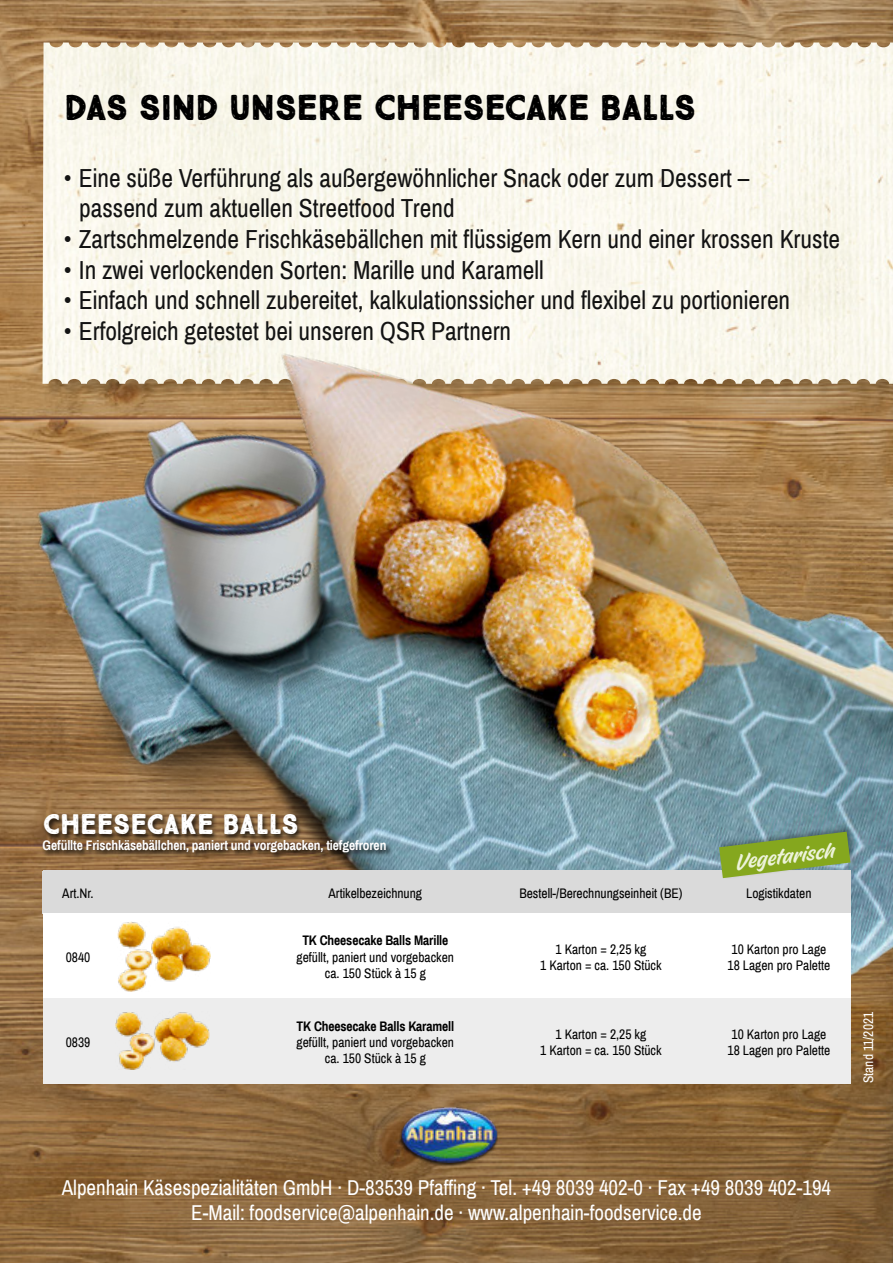
<style>
.page{position:relative;width:893px;height:1263px;background:#fff}
.page>*{position:absolute;margin:0;border:0;box-sizing:border-box;transform-origin:0 0}
.t1{font:900 36px "True North Rough";letter-spacing:-.02em;color:#000}
.t2{font:900 28.5px "True North Rough";letter-spacing:-.005em;color:#fff}
.t3{font:25.5px/30.6px "Archivo Narrow";color:#131313}
.t4{font:24px "Fineday Style Twonon connect";color:#edf3da}
.t5{font:21px/25.2px "Archivo Narrow";color:#fff;text-align:center}
.t6{font:13.5px/16.2px "Archivo Narrow";color:#000;text-align:center}
.t7{font:700 13.5px "Archivo Narrow";letter-spacing:-.01em;color:#fff}
.t8{font:700 13.5px "Archivo Narrow";letter-spacing:-.01em;color:#000}
.t9{font:13.5px "Archivo Narrow";color:#fff}
</style>
<div class="page">
<img style="left:0;top:0;width:893px;height:1263px">
<img style="left:43px;top:43px;width:847px;height:302px">
<div style="left:399px;top:1109px;width:99px;height:57px;background:#000;opacity:.75"></div>
<img style="left:400px;top:1107px;width:99px;height:55px">
<img style="left:11px;top:345px;width:882px;height:640px">
<div style="left:43px;top:871px;width:808px;height:42px;background:#dadada"></div>
<div style="left:43px;top:913px;width:808px;height:85px;background:#fff"></div>
<div style="left:43px;top:998px;width:808px;height:85px;background:#ededed"></div>
<img style="left:117px;top:922px;width:94px;height:70px">
<img style="left:115px;top:1012px;width:94px;height:57px">
<div style="left:42px;top:813px;width:351px;height:46px;background:#000;opacity:.75"></div>
<div style="left:718px;top:825px;width:138px;height:54px;background:#000;opacity:.3"></div>
<svg style="left:719px;top:832px;width:131px;height:46px;background:#8aa850"></svg>
<h1 class="t1" style="left:64px;top:86px;width:634px">DAS SIND UNSERE CHEESECAKE BALLS</h1>
<p class="t3" style="left:79px;top:164px;width:672px;text-indent:-15px">• Eine süße Verführung als außergewöhnlicher Snack oder zum Dessert – passend zum aktuellen Streetfood Trend</p>
<p class="t3" style="left:64px;top:226px;width:777px">• Zartschmelzende Frischkäsebällchen mit flüssigem Kern und einer krossen Kruste</p>
<p class="t3" style="left:64px;top:256px;width:481px">• In zwei verlockenden Sorten: Marille und Karamell</p>
<p class="t3" style="left:64px;top:287px;width:727px">• Einfach und schnell zubereitet, kalkulationssicher und flexibel zu portionieren</p>
<p class="t3" style="left:64px;top:317px;width:449px">• Erfolgreich getestet bei unseren QSR Partnern</p>
<p class="t2" style="left:43px;top:807px;width:258px">CHEESECAkE BALLS</p>
<p class="t7" style="left:43px;top:840px;width:345px">Gefüllte Frischkäsebällchen, paniert und vorgebacken, tiefgefroren</p>
<p class="t4" style="left:734px;top:852px;width:101px;rotate:-7deg">Vegetarisch</p>
<p class="t6" style="left:62px;top:885px;width:33px">Art.Nr.</p>
<p class="t6" style="left:329px;top:886px;width:95px">Artikelbezeichnung</p>
<p class="t6" style="left:519px;top:885px;width:165px">Bestell-/Berechnungseinheit (BE)</p>
<p class="t6" style="left:746px;top:886px;width:67px">Logistikdaten</p>
<p class="t6" style="left:66px;top:949px;width:26px">0840</p>
<p class="t6" style="left:66px;top:1034px;width:26px">0839</p>
<p class="t8" style="left:302px;top:935px;width:148px">TK Cheesecake Balls Marille</p>
<p class="t6" style="left:297px;top:950px;width:159px">gefüllt, paniert und vorgebacken ca. 150 Stück à 15 g</p>
<p class="t8" style="left:297px;top:1021px;width:159px">TK Cheesecake Balls Karamell</p>
<p class="t6" style="left:297px;top:1035px;width:159px">gefüllt, paniert und vorgebacken ca. 150 Stück à 15 g</p>
<p class="t6" style="left:540px;top:941px;width:123px">1 Karton = 2,25 kg<br>1 Karton = ca. 150 Stück</p>
<p class="t6" style="left:540px;top:1026px;width:123px">1 Karton = 2,25 kg<br>1 Karton = ca. 150 Stück</p>
<p class="t6" style="left:727px;top:941px;width:104px;text-align:left">10 Karton pro Lage<br>18 Lagen pro Palette</p>
<p class="t6" style="left:727px;top:1026px;width:104px;text-align:left">10 Karton pro Lage<br>18 Lagen pro Palette</p>
<p class="t9" style="left:860px;top:1083px;width:73px;rotate:-90deg">Stand 11/2021</p>
<p class="t5" style="left:62px;top:1175px;width:771px">Alpenhain Käsespezialitäten GmbH · D-83539 Pfaffing · Tel. +49 8039 402-0 · Fax +49 8039 402-194<br>E-Mail: foodservice@alpenhain.de · www.alpenhain-foodservice.de</p>
</div>
